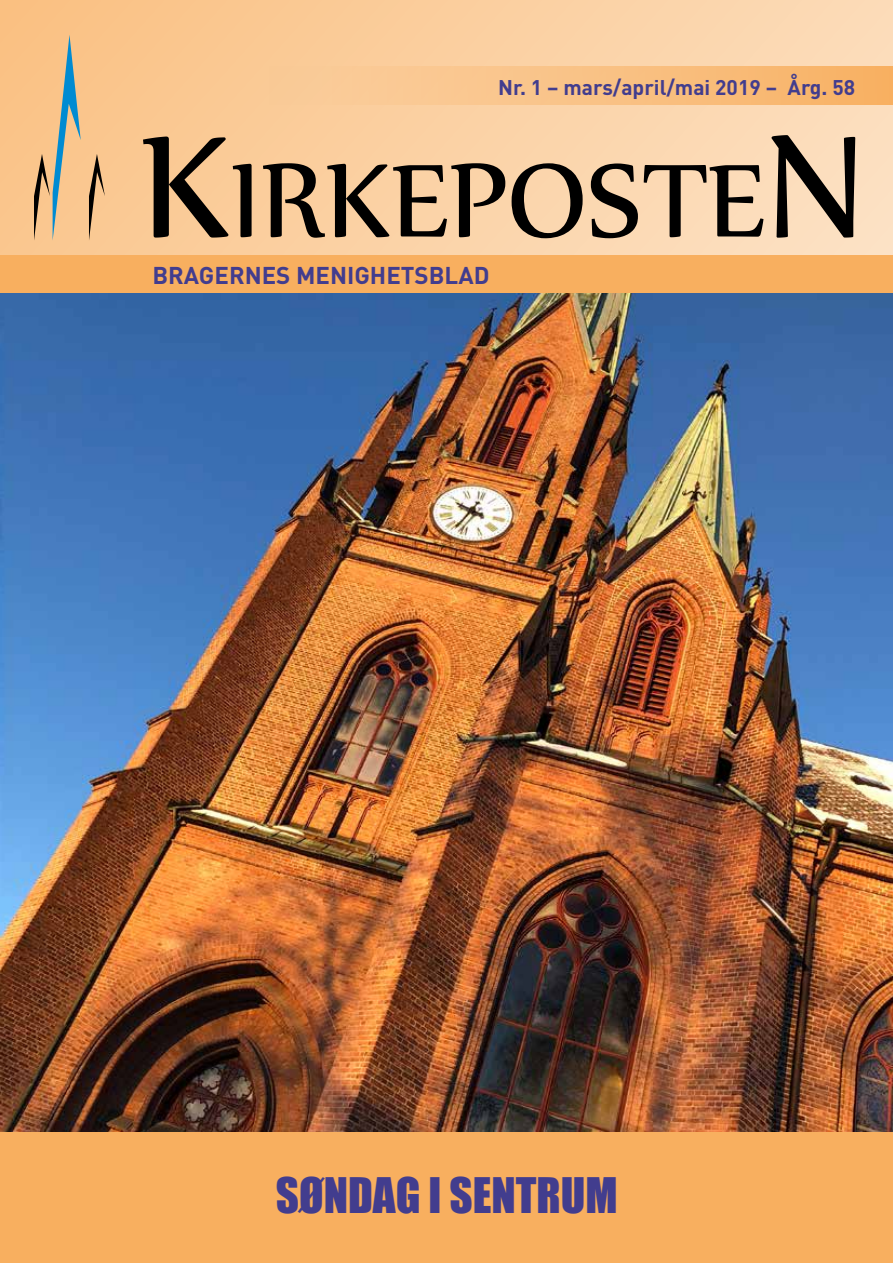
<style>
.page{position:relative;width:893px;height:1263px;background:#fff}
.page>*{position:absolute;margin:0;border:0;box-sizing:border-box;transform-origin:0 0}
.t1{font:45px "Impact";color:#423d8e}
.t2{font:700 24px "DIN";color:#423d8e}
.t3{font:700 21px "DIN";color:#423d8e}
</style>
<div class="page">
<div style="left:0;top:0;width:893px;height:1042px;background:linear-gradient(to right,#fac286,#fcdebd)"></div>
<svg style="left:771px;top:135px;width:84px;height:103px;background:#988673"></svg>
<svg style="left:143px;top:137px;width:109px;height:101px;background:#9c7f5e"></svg>
<svg style="left:263px;top:163px;width:242px;height:75px;background:#9f8568"></svg>
<svg style="left:512px;top:163px;width:71px;height:75px;background:#a1896f"></svg>
<svg style="left:591px;top:163px;width:47px;height:75px;background:#947f68"></svg>
<svg style="left:644px;top:165px;width:119px;height:72px;background:#af987f"></svg>
<svg style="left:89px;top:154px;width:16px;height:87px"></svg>
<svg style="left:34px;top:35px;width:47px;height:206px;background:#ceb690"></svg>
<div style="left:269px;top:67px;width:624px;height:38px;background:linear-gradient(to right,#facfa0,#f8b367)"></div>
<div style="left:0;top:255px;width:893px;height:38px;background:#f8af5f"></div>
<div style="left:0;top:1132px;width:893px;height:131px;background:#f8af5f"></div>
<img style="left:1px;top:293px;width:892px;height:839px">
<p class="t3" style="left:498px;top:73px;width:359px">Nr. 1 – mars/april/mai 2019 – Årg. 58</p>
<p class="t2" style="left:152px;top:259px;width:339px">BRAGERNES MENIGHETSBLAD</p>
<h1 class="t1" style="left:276px;top:1160px;width:343px">SØNDAG I SENTRUM</h1>
</div>
